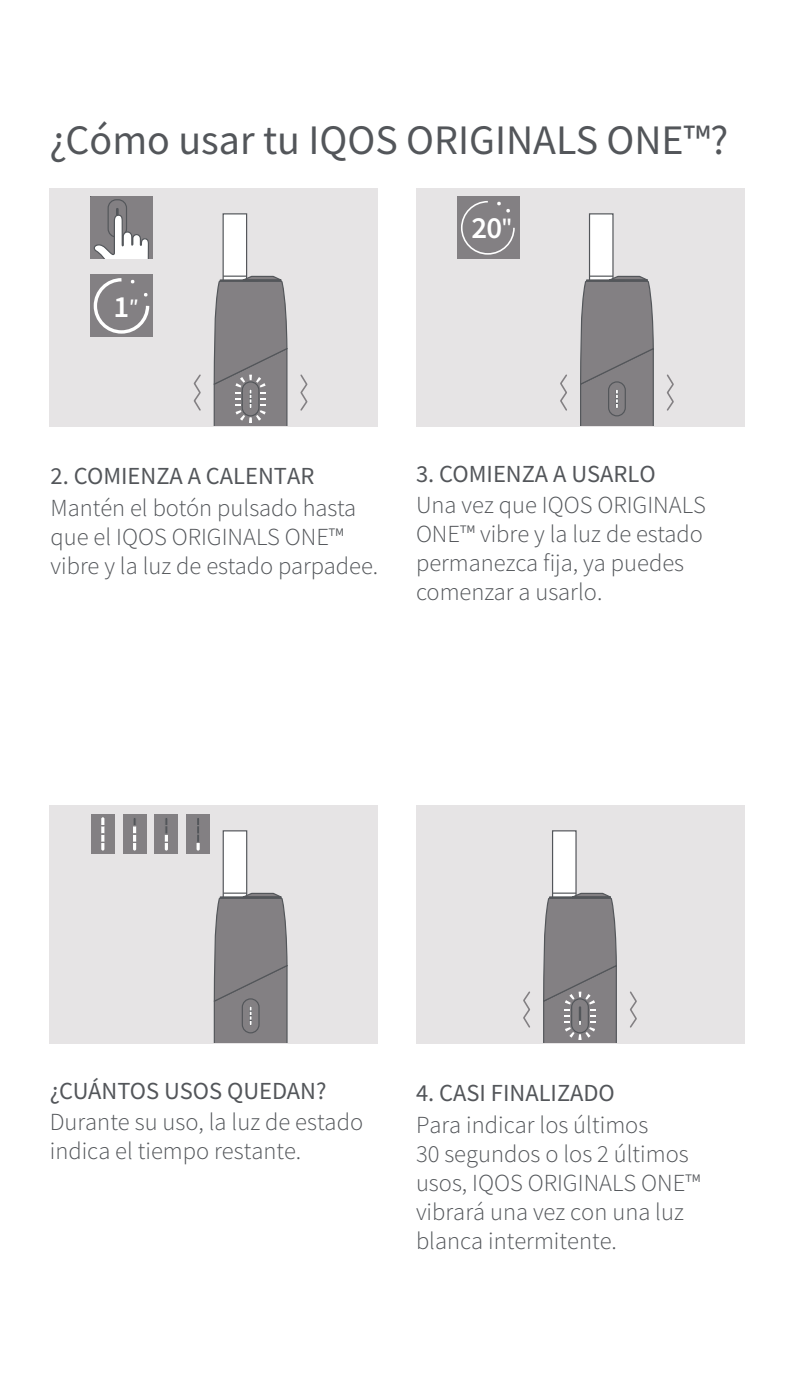
<style>
.page{position:relative;width:795px;height:1386px;background:#fff}
.page>*{position:absolute;margin:0;border:0;box-sizing:border-box;transform-origin:0 0}
.t1{font:42px "Source Sans Pro";color:#53565a}
.t2{font:600 30.8px "Source Sans Pro";color:#fff}
.t3{font:300 24.5px/29.1px "Source Sans Pro";color:#53565a}
.t4{font:24.5px "Source Sans Pro";color:#53565a}
.s1{font-size:19.6px}
.s2{font-size:22.4px}
</style>
<div class="page">
<div style="left:50px;top:188px;width:328px;height:238px;background:#e6e4e5"></div>
<div style="left:223px;top:214px;width:23px;height:149px;background:#fff"></div>
<div style="left:222px;top:213px;width:25px;height:151px;border:1px solid #53565a"></div>
<svg style="left:91px;top:275px;width:62px;height:62px;background:#918e91"></svg>
<svg style="left:91px;top:197px;width:62px;height:62px;background:#9d9b9d"></svg>
<svg style="left:193px;top:275px;width:115px;height:150px"></svg>
<div style="left:416px;top:188px;width:328px;height:238px;background:#e6e4e5"></div>
<div style="left:589px;top:214px;width:24px;height:149px;background:#fff"></div>
<div style="left:589px;top:213px;width:24px;height:151px;border:1px solid #53565a"></div>
<svg style="left:457px;top:197px;width:62px;height:62px;background:#898789"></svg>
<svg style="left:560px;top:275px;width:114px;height:150px"></svg>
<div style="left:50px;top:805px;width:328px;height:238px;background:#e6e4e5"></div>
<div style="left:223px;top:831px;width:24px;height:149px;background:#fff"></div>
<div style="left:223px;top:830px;width:24px;height:151px;border:1px solid #53565a"></div>
<div style="left:91px;top:814px;width:24px;height:39px;background:#838083"></div>
<div style="left:101px;top:817px;width:4px;height:34px;border:1px solid #838083;border-radius:2px"></div>
<div style="left:123px;top:814px;width:23px;height:39px;background:#838083"></div>
<hr style="left:133px;top:817px;width:3px;height:34px;background:#53565a;border-radius:2px">
<div style="left:132px;top:817px;width:5px;height:34px;border:1px solid #838083;border-radius:2px"></div>
<div style="left:154px;top:814px;width:24px;height:39px;background:#838083"></div>
<div style="left:164px;top:817px;width:4px;height:34px;border:1px solid #838083;border-radius:2px"></div>
<div style="left:186px;top:814px;width:24px;height:39px;background:#838083"></div>
<div style="left:196px;top:817px;width:4px;height:34px;border:1px solid #838083;border-radius:2px"></div>
<svg style="left:196px;top:842px;width:4px;height:9px"></svg>
<svg style="left:165px;top:833px;width:3px;height:18px"></svg>
<svg style="left:133px;top:825px;width:3px;height:26px"></svg>
<svg style="left:101px;top:817px;width:3px;height:34px"></svg>
<svg style="left:213px;top:892px;width:75px;height:150px;background:#858285"></svg>
<div style="left:416px;top:805px;width:328px;height:238px;background:#e6e4e5"></div>
<div style="left:552px;top:831px;width:24px;height:149px;background:#fff"></div>
<div style="left:552px;top:830px;width:24px;height:151px;border:1px solid #53565a"></div>
<svg style="left:523px;top:892px;width:114px;height:150px"></svg>
<h1 class="t1" style="left:50px;top:113px;width:680px">¿Cómo usar tu IQOS ORIGINALS ONE™?</h1>
<p class="t2" style="left:113px;top:287px;width:27px">1<span class="s1">″</span></p>
<p class="t2" style="left:471px;top:207px;width:42px">20<span class="s2">"</span></p>
<p class="t4" style="left:51px;top:460px;width:265px">2. COMIENZA A CALENTAR</p>
<p class="t3" style="left:51px;top:493px;width:329px">Mantén el botón pulsado hasta que el IQOS ORIGINALS ONE™ vibre y la luz de estado parpadee.</p>
<p class="t4" style="left:416px;top:458px;width:241px">3. COMIENZA A USARLO</p>
<p class="t3" style="left:416px;top:491px;width:291px">Una vez que IQOS ORIGINALS<br>ONE™ vibre y la luz de estado permanezca fija, ya puedes comenzar a usarlo.</p>
<p class="t4" style="left:50px;top:1075px;width:278px">¿CUÁNTOS USOS QUEDAN?</p>
<p class="t3" style="left:50px;top:1108px;width:315px">Durante su uso, la luz de estado indica el tiempo restante.</p>
<p class="t4" style="left:416px;top:1077px;width:200px">4. CASI FINALIZADO</p>
<p class="t3" style="left:416px;top:1110px;width:286px">Para indicar los últimos<br>30 segundos o los 2 últimos usos, IQOS ORIGINALS ONE™ vibrará una vez con una luz blanca intermitente.</p>
</div>
